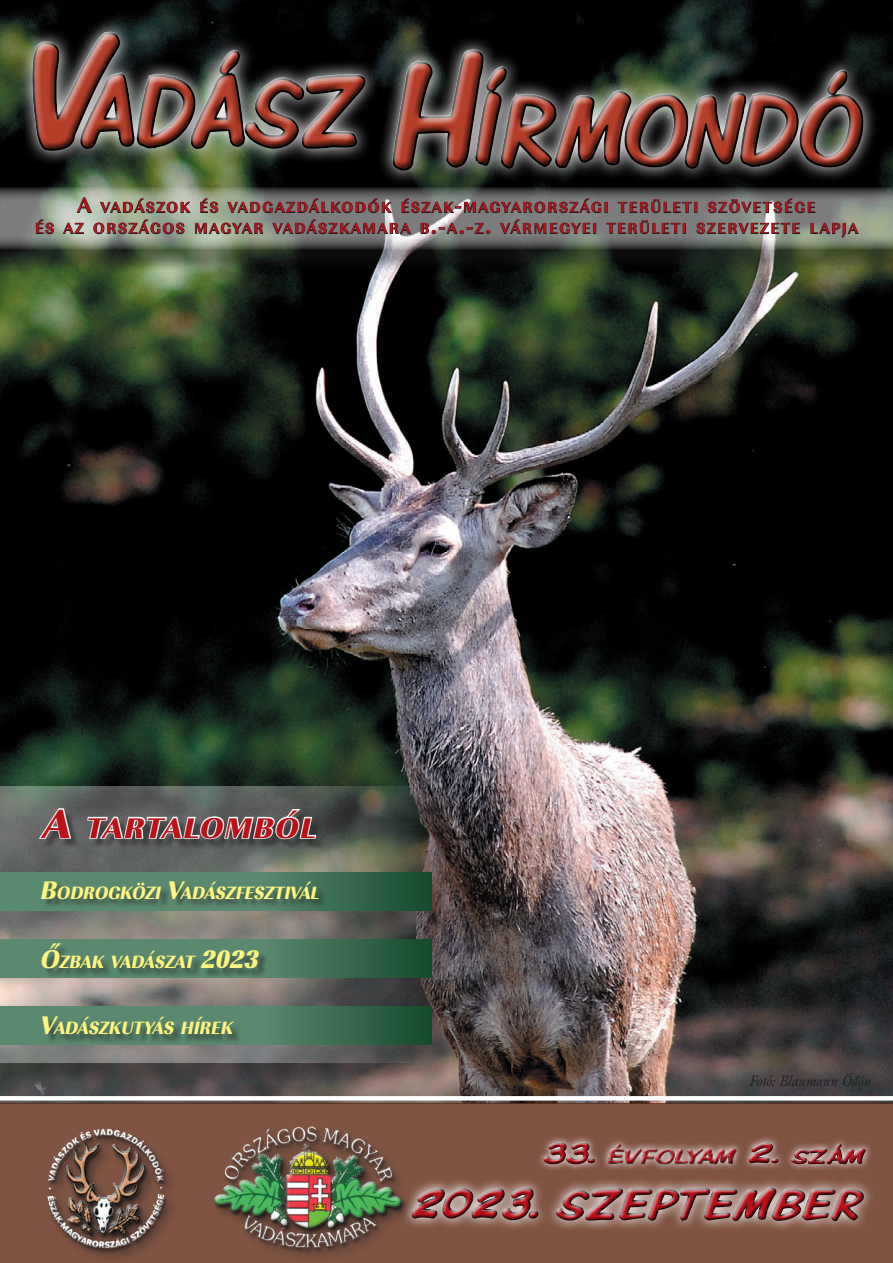
<style>
.page{position:relative;width:893px;height:1263px;background:#fff}
.page>*{position:absolute;margin:0;border:0;box-sizing:border-box;transform-origin:0 0}
.t1{font:italic 42px "Komika Display";color:#bb1018}
.t2{font:29.4px "URW Imperial TOT Ult Bol Obl";letter-spacing:.04em;color:#bb1018}
.t3{font:28.5px "Komika Display Wide";color:#bb1018}
.t4{font:19.95px "Komika Display Wide";color:#bb1018}
.t5{font:18.45px "URW Imperial TOT Ult Bol Obl";color:#fff681;scale:.91 1}
.t6{font:italic 15.75px "URW Garamond TOT";color:#231f20;scale:.95 1}
.t7{font:15.15px/21px "URW Imperial TOT Bol Ext Nar";letter-spacing:.105em;color:#bb1018;text-align:center;scale:1.11 1}
.s1{font-size:21.6px}
.s2{font-size:42px}
.s3{font-size:26.4px}
.s4{font-size:28.5px}
</style>
<div class="page">
<img style="left:0;top:0;width:893px;height:1103px">
<div style="left:0;top:791px;width:453px;height:292px;background:#231f20;opacity:.75"></div>
<svg style="left:0;top:787px;width:432px;height:276px;background:#55685b"></svg>
<div style="left:41px;top:810px;width:286px;height:39px;background:#231f20;opacity:.55"></div>
<svg style="left:37px;top:807px;width:36px;height:33px"></svg>
<svg style="left:86px;top:672px;width:232px;height:168px;background:#35443a"></svg>
<svg style="left:0;top:1096px;width:893px;height:4px"></svg>
<div style="left:43px;top:882px;width:286px;height:162px;background:#231f20;opacity:.55"></div>
<div style="left:0;top:194px;width:893px;height:78px;background:#231f20;opacity:.75"></div>
<svg style="left:0;top:187px;width:893px;height:62px;background:#767c74"></svg>
<div style="left:0;top:1103px;width:893px;height:160px;background:#7f5442"></div>
<div style="left:46px;top:1127px;width:363px;height:131px;background:#231f20;opacity:.75"></div>
<svg style="left:400px;top:1176px;width:471px;height:56px"></svg>
<div style="left:407px;top:1183px;width:460px;height:38px;background:#fff;opacity:.75"></div>
<div style="left:408px;top:1188px;width:460px;height:38px;background:#231f20;opacity:.75"></div>
<div style="left:536px;top:1135px;width:337px;height:36px;background:linear-gradient(to right,#815745,#805644)"></div>
<div style="left:540px;top:1139px;width:328px;height:26px;background:#fff;opacity:.75"></div>
<div style="left:540px;top:1143px;width:329px;height:25px;background:#231f20;opacity:.75"></div>
<img style="left:1px;top:12px;width:889px;height:175px">
<div style="left:24px;top:24px;width:841px;height:146px;background:#fff;opacity:.75"></div>
<div style="left:34px;top:32px;width:837px;height:147px;background:#231f20;opacity:.75"></div>
<svg style="left:77px;top:197px;width:15px;height:16px"></svg>
<svg style="left:100px;top:198px;width:90px;height:15px"></svg>
<svg style="left:200px;top:198px;width:19px;height:15px"></svg>
<svg style="left:227px;top:198px;width:165px;height:15px;background:#676765"></svg>
<svg style="left:401px;top:198px;width:206px;height:15px;background:#646464"></svg>
<svg style="left:617px;top:199px;width:80px;height:14px"></svg>
<svg style="left:708px;top:198px;width:108px;height:15px;background:#666766"></svg>
<svg style="left:36px;top:219px;width:18px;height:15px"></svg>
<svg style="left:63px;top:223px;width:21px;height:11px"></svg>
<svg style="left:93px;top:219px;width:92px;height:15px"></svg>
<svg style="left:195px;top:222px;width:68px;height:12px"></svg>
<svg style="left:272px;top:219px;width:139px;height:15px;background:#666565"></svg>
<svg style="left:420px;top:223px;width:70px;height:11px"></svg>
<svg style="left:500px;top:219px;width:96px;height:15px"></svg>
<svg style="left:606px;top:220px;width:79px;height:14px"></svg>
<svg style="left:696px;top:222px;width:104px;height:12px"></svg>
<svg style="left:810px;top:223px;width:49px;height:15px"></svg>
<p class="t7" style="left:35px;top:197px;width:743px"><span class="s1">A</span> VADÁSZOK ÉS VADGAZDÁLKODÓK ÉSZAK<span class="s1">-</span>MAGYARORSZÁGI TERÜLETI SZÖVETSÉGE<br>ÉS AZ ORSZÁGOS MAGYAR VADÁSZKAMARA B<span class="s1">.-</span>A<span class="s1">.-</span>Z<span class="s1">.</span> VÁRMEGYEI TERÜLETI SZERVEZETE LAPJA</p>
<h2 class="t2" style="left:45px;top:810px;width:273px"><span class="s2">A</span> TARTALOMBÓL</h2>
<p class="t5" style="left:41px;top:881px;width:308px"><span class="s3">B</span>ODROGKÖZI <span class="s3">V</span>ADÁSZFESZTIVÁL</p>
<p class="t5" style="left:41px;top:950px;width:241px"><span class="s3">Ő</span>ZBAK VA DÁSZAT <span class="s3">2023</span></p>
<p class="t5" style="left:41px;top:1016px;width:213px"><span class="s3">V</span>ADÁSZKUTYÁS HÍREK</p>
<p class="t6" style="left:750px;top:1072px;width:130px">Fotó: Blaumann Ödön</p>
<h3 class="t3" style="left:543px;top:1136px;width:53px">33.</h3>
<h3 class="t4" style="left:748px;top:1144px;width:117px"><span class="s4">2.</span> SZÁM</h3>
<h1 class="t1" style="left:411px;top:1178px;width:458px">2023. SZEPTEMBER</h1>
</div>
